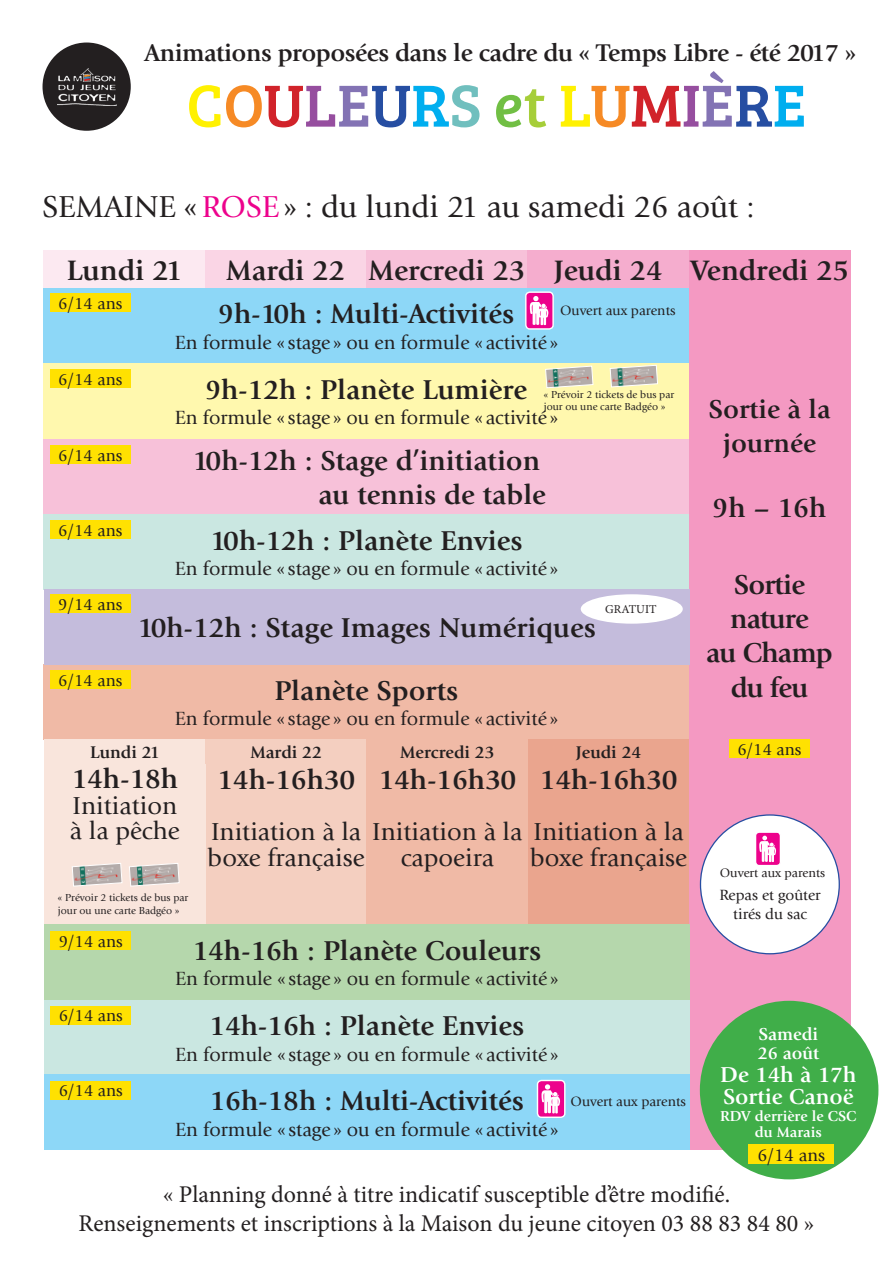
<style>
.page{position:relative;width:893px;height:1263px;background:#fff}
.page>*{position:absolute;margin:0;border:0;box-sizing:border-box;transform-origin:0 0}
.t1{font:61.35px "Bree Serif";color:#fff101}
.t2{font:31.5px "Giovanni";color:#231f20}
.t3{font:700 29.25px "Giovanni";color:#231f20}
.t4{font:700 28.5px/34.2px "Giovanni";color:#231f20;text-align:right}
.t5{font:700 28.5px/34.2px "Giovanni";letter-spacing:-.03em;color:#231f20;text-align:center}
.t6{font:700 27px/34.2px "Giovanni";color:#231f20;text-align:center}
.t7{font:25.65px/25.7px "Giovanni";color:#231f20}
.t8{font:700 25.2px "Giovanni";letter-spacing:-.02em;color:#231f20}
.t9{font:24px/28.8px "Minion Pro";color:#231f20;text-align:center}
.t10{font:700 22.5px/22.5px "Giovanni";color:#fff}
.t11{font:19.95px "Giovanni";color:#231f20}
.t12{font:700 18px/19.5px "Giovanni";color:#fff}
.t13{font:18px "Giovanni";color:#231f20}
.t14{font:700 17.7px "Giovanni";color:#231f20}
.t15{font:17.1px "Giovanni";color:#231f20}
.t16{font:15.45px/18.6px "Giovanni";color:#231f20;text-align:center}
.t17{font:700 15px/16.5px "Giovanni";color:#fff;text-align:center}
.t18{font:14.1px "Giovanni";color:#231f20}
.t19{font:12.9px "Giovanni";color:#231f20}
.t20{font:12px "Minion Pro";color:#231f20}
.t21{font:10.65px/12.3px "Giovanni";color:#231f20}
.s1{color:#f68a25}
.s2{color:#d1232a}
.s3{color:#964e9f}
.s4{color:#8373b4}
.s5{color:#264ea2}
.s6{color:#00aeef}
.s7{color:#70bfbe}
.s8{color:#71bf44}
.s9{color:#a6ce39}
.s10{color:#ed028c}
</style>
<div class="page">
<div style="left:43px;top:43px;width:88px;height:88px;background:#231f20;border-radius:50%"></div>
<img style="left:57px;top:68px;width:59px;height:37px">
<div style="left:44px;top:664px;width:645px;height:75px;background:#f0baa6"></div>
<div style="left:50px;top:671px;width:81px;height:18px;background:#ffe101"></div>
<div style="left:44px;top:739px;width:161px;height:25px;background:#f9e5dc"></div>
<div style="left:205px;top:739px;width:162px;height:25px;background:#f4cfc0"></div>
<div style="left:367px;top:739px;width:161px;height:25px;background:#f0baa6"></div>
<div style="left:528px;top:739px;width:161px;height:25px;background:#eaa58e"></div>
<div style="left:205px;top:764px;width:162px;height:160px;background:#f4cfc0"></div>
<div style="left:528px;top:764px;width:161px;height:160px;background:#eaa58e"></div>
<div style="left:367px;top:764px;width:161px;height:160px;background:#f0baa6"></div>
<div style="left:44px;top:764px;width:161px;height:160px;background:#f9e5dc"></div>
<svg style="left:72px;top:863px;width:108px;height:24px"></svg>
<div style="left:44px;top:250px;width:161px;height:38px;background:#fce9f1"></div>
<div style="left:205px;top:250px;width:161px;height:38px;background:#fad5e5"></div>
<div style="left:366px;top:250px;width:162px;height:38px;background:#f7c1d9"></div>
<div style="left:528px;top:250px;width:161px;height:38px;background:#f5adce"></div>
<div style="left:689px;top:250px;width:161px;height:38px;background:#f499c2"></div>
<div style="left:689px;top:288px;width:161px;height:862px;background:#f499c2"></div>
<div style="left:44px;top:514px;width:645px;height:75px;background:#cae7e1"></div>
<div style="left:44px;top:589px;width:645px;height:75px;background:#c4bcdc"></div>
<div style="left:44px;top:1000px;width:645px;height:75px;background:#cae7e1"></div>
<div style="left:44px;top:438px;width:645px;height:76px;background:#f7c1d9"></div>
<div style="left:44px;top:288px;width:645px;height:76px;background:#8dd7f7"></div>
<div style="left:526px;top:292px;width:27px;height:37px;background:#ed028c;border-radius:4px"></div>
<div style="left:525px;top:291px;width:29px;height:39px;border:1px solid #fff;border-radius:4px"></div>
<svg style="left:530px;top:296px;width:19px;height:29px"></svg>
<div style="left:44px;top:364px;width:645px;height:75px;background:#fff8ae"></div>
<svg style="left:609px;top:364px;width:49px;height:24px"></svg>
<svg style="left:545px;top:365px;width:49px;height:24px"></svg>
<div style="left:50px;top:294px;width:81px;height:18px;background:#ffe101"></div>
<div style="left:50px;top:370px;width:81px;height:18px;background:#ffe101"></div>
<div style="left:50px;top:445px;width:81px;height:19px;background:#ffe101"></div>
<div style="left:729px;top:739px;width:81px;height:18px;background:#ffe101"></div>
<div style="left:50px;top:520px;width:81px;height:18px;background:#ffe101"></div>
<div style="left:50px;top:1006px;width:81px;height:18px;background:#ffe101"></div>
<div style="left:44px;top:924px;width:645px;height:75px;background:#b5d7ac"></div>
<div style="left:50px;top:932px;width:81px;height:18px;background:#ffe101"></div>
<div style="left:50px;top:594px;width:81px;height:18px;background:#ffe101"></div>
<div style="left:44px;top:1075px;width:645px;height:75px;background:#8dd7f7"></div>
<div style="left:537px;top:1080px;width:28px;height:37px;background:#ed028c;border-radius:4px"></div>
<div style="left:537px;top:1080px;width:28px;height:38px;border:1px solid #fff;border-radius:4px"></div>
<svg style="left:541px;top:1084px;width:19px;height:29px"></svg>
<div style="left:50px;top:1081px;width:81px;height:18px;background:#ffe101"></div>
<div style="left:700px;top:815px;width:139px;height:139px;background:#fff;border-radius:50%"></div>
<div style="left:756px;top:832px;width:24px;height:33px;background:#ed028c;border-radius:4px"></div>
<div style="left:755px;top:831px;width:26px;height:35px;border:1px solid #fff;border-radius:4px"></div>
<svg style="left:759px;top:836px;width:17px;height:26px"></svg>
<div style="left:700px;top:1001px;width:178px;height:178px;background:#40ae49;border-radius:50%"></div>
<div style="left:749px;top:1144px;width:85px;height:19px;background:#ffe101"></div>
<div style="left:581px;top:594px;width:102px;height:30px;background:#fff;border-radius:50%"></div>
<p class="t8" style="left:145px;top:38px;width:713px">Animations proposées dans le cadre du « Temps Libre - été 2017 »</p>
<h1 class="t1" style="left:187px;top:61px;width:621px">C<span class="s1">O</span><span class="s2">U</span><span class="s3">L</span><span class="s4">E</span><span class="s5">U</span><span class="s6">R</span><span class="s7">S</span> <span class="s8">e</span><span class="s9">t</span> L<span class="s1">U</span><span class="s2">M</span><span class="s3">I</span><span class="s4">È</span><span class="s5">R</span><span class="s6">E</span></h1>
<h2 class="t2" style="left:43px;top:189px;width:713px">SEMAINE «<span class="s10">ROSE</span>» : du lundi 21 au samedi 26 août :</h2>
<h3 class="t3" style="left:67px;top:253px;width:117px">Lundi 21</h3>
<h3 class="t3" style="left:226px;top:253px;width:624px">Mardi 22 Mercredi 23 Jeudi 24 Vendredi 25</h3>
<p class="t15" style="left:58px;top:294px;width:66px">6/14 ans</p>
<p class="t15" style="left:58px;top:370px;width:66px">6/14 ans</p>
<p class="t15" style="left:58px;top:446px;width:66px">6/14 ans</p>
<p class="t15" style="left:58px;top:521px;width:66px">6/14 ans</p>
<p class="t15" style="left:58px;top:594px;width:66px">9/14 ans</p>
<p class="t15" style="left:58px;top:671px;width:66px">6/14 ans</p>
<h3 class="t4" style="left:218px;top:297px;width:298px">9h-10h : Multi-Activités</h3>
<p class="t11" style="left:175px;top:331px;width:385px">En formule « stage » ou en formule « activité »</p>
<h3 class="t4" style="left:205px;top:372px;width:323px">9h-12h : Planète Lumière</h3>
<p class="t11" style="left:175px;top:407px;width:385px">En formule « stage » ou en formule « activité »</p>
<p class="t18" style="left:560px;top:303px;width:117px">Ouvert aux parents</p>
<p class="t21" style="left:544px;top:388px;width:132px">« Prévoir 2 tickets de bus par jour ou une carte Badgéo »</p>
<h3 class="t4" style="left:192px;top:444px;width:355px">10h-12h : Stage d’initiation au tennis de table</h3>
<h3 class="t4" style="left:210px;top:523px;width:314px">10h-12h : Planète Envies</h3>
<p class="t11" style="left:175px;top:557px;width:385px">En formule « stage » ou en formule « activité »</p>
<h3 class="t4" style="left:138px;top:611px;width:460px">10h-12h : Stage Images Numériques</h3>
<p class="t20" style="left:605px;top:601px;width:53px">GRATUIT</p>
<h3 class="t4" style="left:274px;top:673px;width:185px">Planète Sports</h3>
<p class="t11" style="left:175px;top:707px;width:385px">En formule « stage » ou en formule « activité »</p>
<p class="t14" style="left:90px;top:742px;width:71px">Lundi 21</p>
<p class="t14" style="left:250px;top:742px;width:73px">Mardi 22</p>
<p class="t14" style="left:400px;top:742px;width:96px">Mercredi 23</p>
<p class="t14" style="left:576px;top:742px;width:67px">Jeudi 24</p>
<h3 class="t4" style="left:217px;top:762px;width:140px">14h-16h30</h3>
<p class="t7" style="left:208px;top:819px;width:478px">Initiation à la Initiation à la Initiation à la boxe française</p>
<h3 class="t4" style="left:71px;top:762px;width:108px">14h-18h</h3>
<p class="t7" style="left:70px;top:793px;width:111px">Initiation à la pêche</p>
<h3 class="t4" style="left:378px;top:762px;width:140px">14h-16h30</h3>
<h3 class="t4" style="left:540px;top:762px;width:140px">14h-16h30</h3>
<p class="t7" style="left:530px;top:845px;width:158px">boxe française</p>
<p class="t7" style="left:401px;top:845px;width:95px">capoeira</p>
<p class="t21" style="left:58px;top:892px;width:132px">« Prévoir 2 tickets de bus par jour ou une carte Badgéo »</p>
<p class="t15" style="left:59px;top:932px;width:66px">9/14 ans</p>
<h3 class="t4" style="left:192px;top:933px;width:350px">14h-16h : Planète Couleurs</h3>
<p class="t11" style="left:175px;top:967px;width:385px">En formule « stage » ou en formule « activité »</p>
<p class="t15" style="left:59px;top:1006px;width:66px">6/14 ans</p>
<h3 class="t4" style="left:209px;top:1009px;width:317px">14h-16h : Planète Envies</h3>
<p class="t11" style="left:175px;top:1043px;width:385px">En formule « stage » ou en formule « activité »</p>
<p class="t15" style="left:59px;top:1081px;width:66px">6/14 ans</p>
<h3 class="t4" style="left:209px;top:1084px;width:316px">16h-18h : Multi-Activités</h3>
<p class="t11" style="left:175px;top:1118px;width:385px">En formule « stage » ou en formule « activité »</p>
<p class="t18" style="left:570px;top:1093px;width:117px">Ouvert aux parents</p>
<h3 class="t6" style="left:708px;top:392px;width:124px">Sortie à la journée</h3>
<h3 class="t4" style="left:713px;top:491px;width:115px">9h – 16h</h3>
<h3 class="t5" style="left:706px;top:567px;width:128px">Sortie nature<br>au Champ du feu</h3>
<p class="t15" style="left:737px;top:740px;width:66px">6/14 ans</p>
<p class="t19" style="left:720px;top:866px;width:107px">Ouvert aux parents</p>
<p class="t16" style="left:720px;top:886px;width:103px">Repas et goûter tirés du sac</p>
<p class="t12" style="left:758px;top:1024px;width:63px">Samedi<br>26 août</p>
<p class="t10" style="left:720px;top:1063px;width:138px">De 14h à 17h<br>Sortie Canoë</p>
<p class="t17" style="left:720px;top:1108px;width:138px">RDV derrière le CSC du Marais</p>
<p class="t13" style="left:757px;top:1144px;width:69px">6/14 ans</p>
<p class="t9" style="left:78px;top:1180px;width:738px">« Planning donné à titre indicatif susceptible d’être modifié.<br>Renseignements et inscriptions à la Maison du jeune citoyen 03 88 83 84 80 »</p>
</div>
